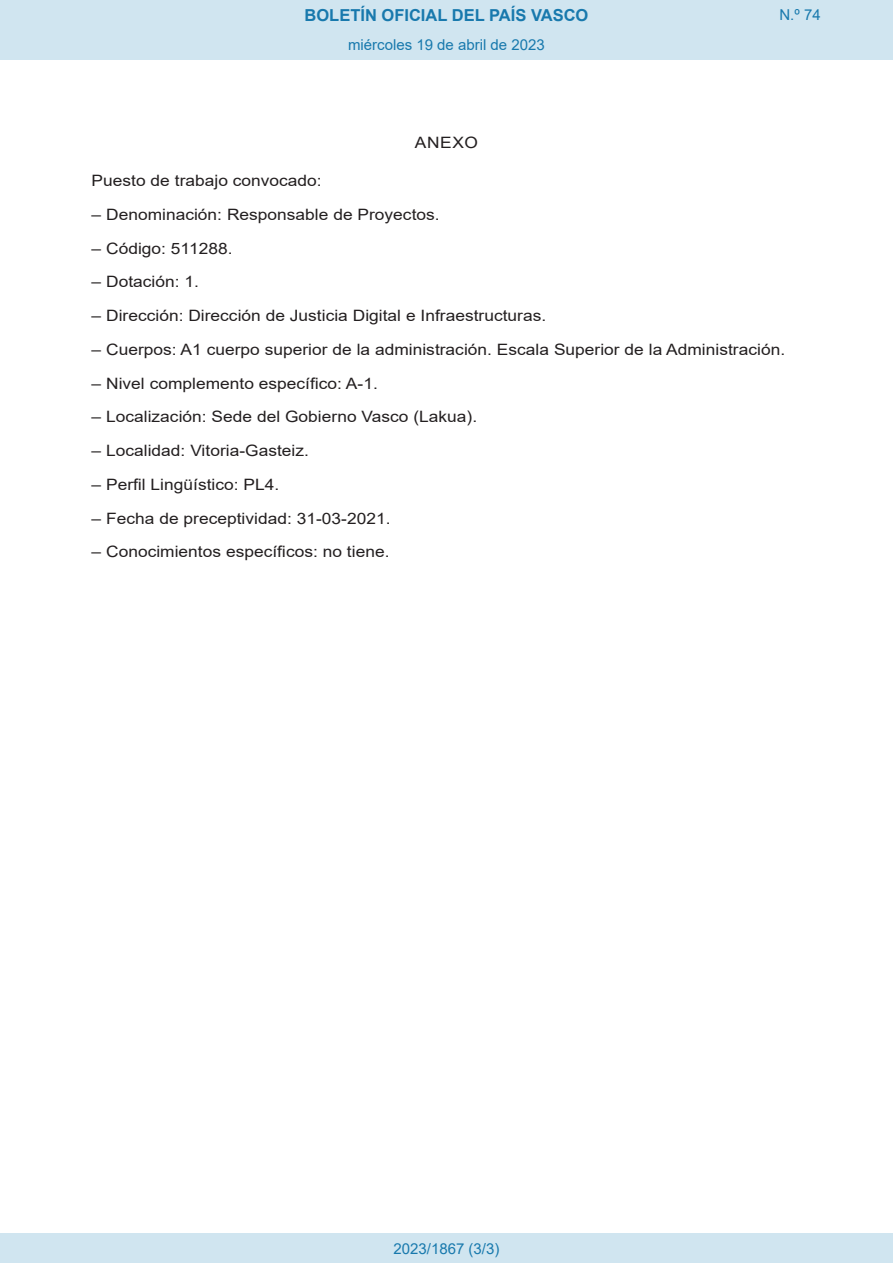
<style>
.page{position:relative;width:893px;height:1263px;background:#fff}
.page>*{position:absolute;margin:0;border:0;box-sizing:border-box;transform-origin:0 0}
.t1{font:700 16.5px "Arial";color:#1879ad}
.BOPVDetalle{font:15.6px "Arial";color:#231f20;scale:1.11 1}
.BOPVClave{font:15.6px "Arial";letter-spacing:.035em;color:#231f20;scale:1.11 1}
.Paginacion_Centro{font:15px "Arial";color:#1879ad}
</style>
<div class="page">
<div style="left:0;top:0;width:893px;height:60px;background:#d0e5f0"></div>
<div style="left:0;top:1233px;width:893px;height:30px;background:#d0e5f0"></div>
<p class="t1" style="left:305px;top:3px;width:285px">BOLETÍN OFICIAL DEL PAÍS VASCO</p>
<p class="Paginacion_Centro" style="left:348px;top:35px;width:198px">miércoles 19 de abril de 2023</p>
<p class="BOPVClave" style="left:415px;top:132px;width:58px">ANEXO</p>
<p class="Paginacion_Centro" style="left:779px;top:5px;width:43px">N.º 74</p>
<p class="BOPVDetalle" style="left:92px;top:170px;width:209px">Puesto de trabajo convocado:</p>
<p class="BOPVDetalle" style="left:92px;top:204px;width:315px">– Denominación: Responsable de Proyectos.</p>
<p class="BOPVDetalle" style="left:92px;top:237px;width:128px">– Código: 511288.</p>
<p class="BOPVDetalle" style="left:92px;top:271px;width:98px">– Dotación: 1.</p>
<p class="BOPVDetalle" style="left:92px;top:305px;width:411px">– Dirección: Dirección de Justicia Digital e Infraestructuras.</p>
<p class="BOPVDetalle" style="left:92px;top:339px;width:626px">– Cuerpos: A1 cuerpo superior de la administración. Escala Superior de la Administración.</p>
<p class="BOPVDetalle" style="left:92px;top:372px;width:259px">– Nivel complemento específico: A-1.</p>
<p class="BOPVDetalle" style="left:92px;top:406px;width:349px">– Localización: Sede del Gobierno Vasco (Lakua).</p>
<p class="BOPVDetalle" style="left:92px;top:440px;width:197px">– Localidad: Vitoria-Gasteiz.</p>
<p class="BOPVDetalle" style="left:92px;top:474px;width:171px">– Perfil Lingüístico: PL4.</p>
<p class="BOPVDetalle" style="left:92px;top:507px;width:271px">– Fecha de preceptividad: 31-03-2021.</p>
<p class="BOPVDetalle" style="left:92px;top:541px;width:270px">– Conocimientos específicos: no tiene.</p>
<p class="Paginacion_Centro" style="left:393px;top:1238px;width:107px">2023/1867 (3/3)</p>
</div>
